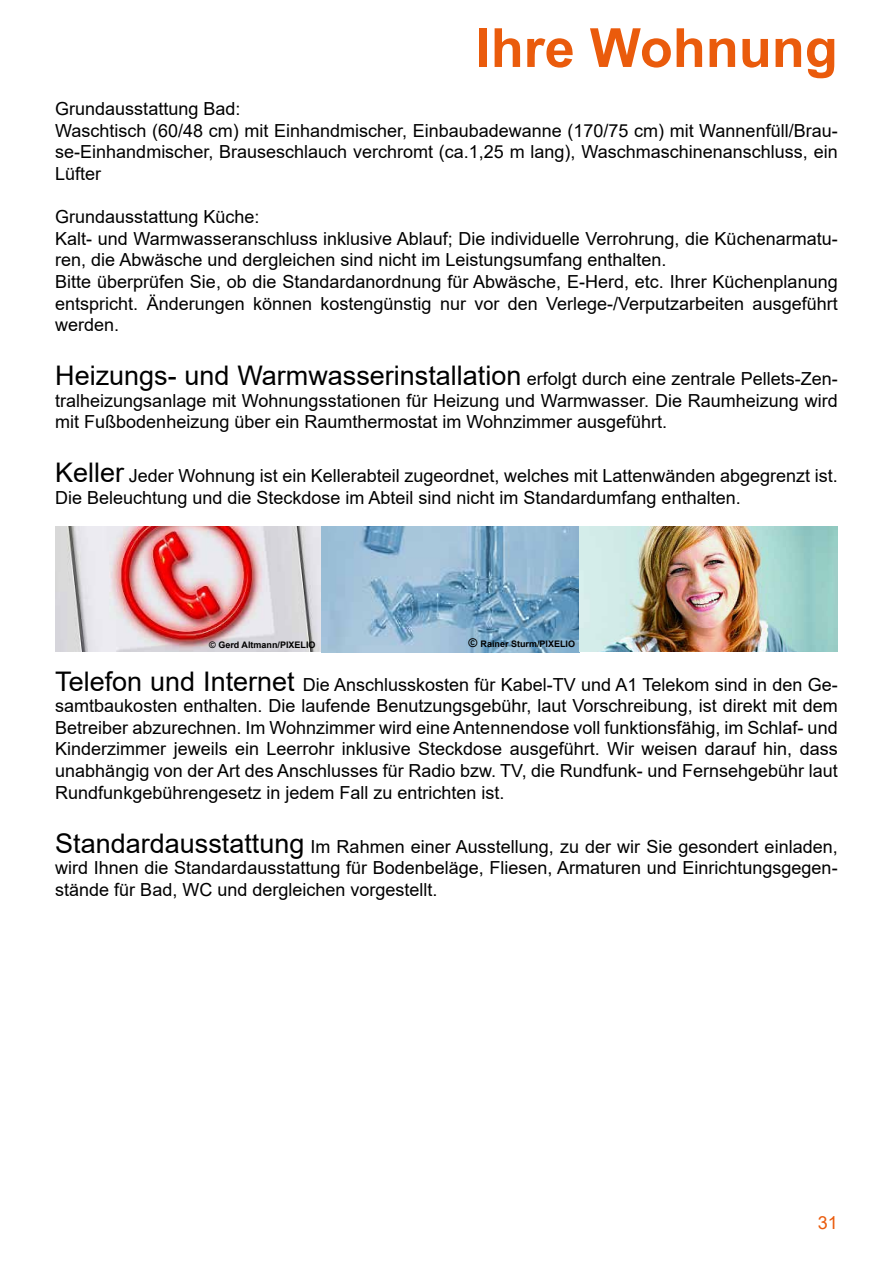
<style>
.page{position:relative;width:893px;height:1263px;background:#fff}
.page>*{position:absolute;margin:0;border:0;box-sizing:border-box;transform-origin:0 0}
.t1{font:700 54px "Arial";color:#ea5b0c}
.t2{font:18px/21.6px "Arial";color:#000}
.t3{font:18px "Arial";color:#ea5b0c}
.t4{font:700 9px "Arial";color:#000}
.s1{font-size:27px}
.s2{font-size:12px}
</style>
<div class="page">
<img style="left:55px;top:526px;width:783px;height:127px">
<h1 class="t1" style="left:476px;top:10px;width:363px">Ihre Wohnung</h1>
<p class="t2" style="left:55px;top:98px;width:784px">Grundausstattung Bad:<br>Waschtisch (60/48 cm) mit Einhandmischer, Einbaubadewanne (170/75 cm) mit Wannenfüll/Brau&shy;se-Einhandmischer, Brauseschlauch verchromt (ca.1,25 m lang), Waschmaschinenanschluss, ein Lüfter</p>
<p class="t2" style="left:55px;top:206px;width:784px">Grundausstattung Küche:<br>Kalt- und Warmwasseranschluss inklusive Ablauf; Die individuelle Verrohrung, die Küchenarmatu&shy;ren, die Abwäsche und dergleichen sind nicht im Leistungsumfang enthalten.<br>Bitte überprüfen Sie, ob die Standardanordnung für Abwäsche, E-Herd, etc. Ihrer Küchenplanung entspricht. Änderungen können kostengünstig nur vor den Verlege-/Verputzarbeiten ausgeführt werden.</p>
<p class="t2" style="left:55px;top:368px;width:784px;text-align:justify"><span class="s1">Heizungs- und Warmwasserinstallation</span> erfolgt durch eine zentrale Pellets-Zen&shy;tralheizungsanlage mit Wohnungsstationen für Heizung und Warmwasser. Die Raumheizung wird mit Fußbodenheizung über ein Raumthermostat im Wohnzimmer ausgeführt.</p>
<p class="t2" style="left:55px;top:465px;width:784px"><span class="s1">Keller</span> Jeder Wohnung ist ein Kellerabteil zugeordnet, welches mit Lattenwänden abgegrenzt ist.<br>Die Beleuchtung und die Steckdose im Abteil sind nicht im Standardumfang enthalten.</p>
<p class="t4" style="left:209px;top:638px;width:108px">© Gerd Altmann/PIXELIO</p>
<p class="t4" style="left:468px;top:638px;width:108px"><span class="s2">©</span> Rainer Sturm/PIXELIO</p>
<p class="t2" style="left:55px;top:673px;width:784px;text-align:justify"><span class="s1">Telefon und Internet</span> Die Anschlusskosten für Kabel-TV und A1 Telekom sind in den Ge&shy;samtbaukosten enthalten. Die laufende Benutzungsgebühr, laut Vorschreibung, ist direkt mit dem Betreiber abzurechnen. Im Wohnzimmer wird eine Antennendose voll funktionsfähig, im Schlaf- und Kinderzimmer jeweils ein Leerrohr inklusive Steckdose ausgeführt. Wir weisen darauf hin, dass unabhängig von der Art des Anschlusses für Radio bzw. TV, die Rundfunk- und Fernsehgebühr laut Rundfunkgebührengesetz in jedem Fall zu entrichten ist.</p>
<p class="t2" style="left:55px;top:835px;width:784px;text-align:justify"><span class="s1">Standardausstattung</span> Im Rahmen einer Ausstellung, zu der wir Sie gesondert einladen, wird Ihnen die Standardausstattung für Bodenbeläge, Fliesen, Armaturen und Einrichtungsgegen&shy;stände für Bad, WC und dergleichen vorgestellt.</p>
<p class="t3" style="left:818px;top:1210px;width:22px">31</p>
</div>
